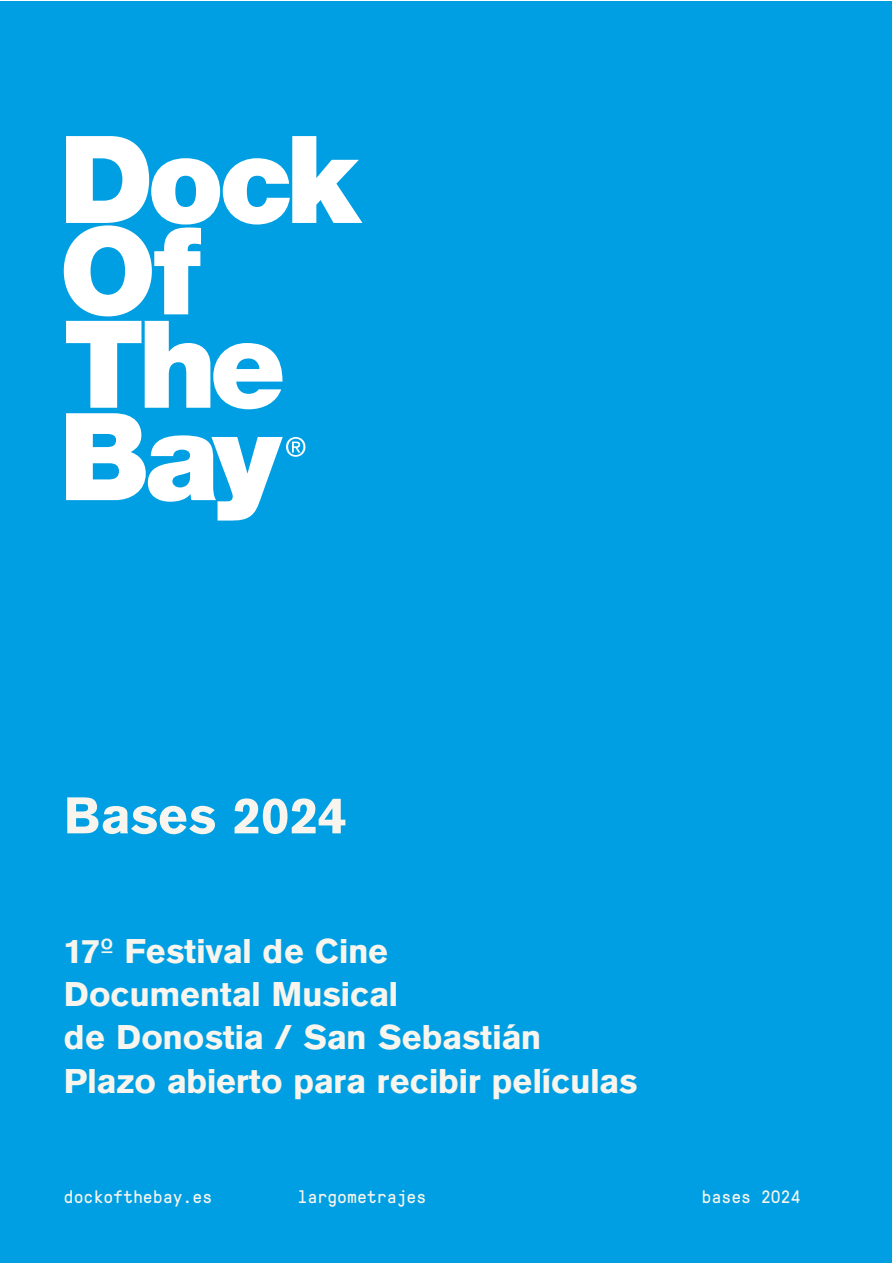
<style>
.page{position:relative;width:893px;height:1263px;background:#fff}
.page>*{position:absolute;margin:0;border:0;box-sizing:border-box;transform-origin:0 0}
.t1{font:700 54px "Akzidenz";color:#f7f5ed}
.t2{font:700 36px/43.2px "Akzidenz";color:#f7f5ed}
.t3{font:18px "GT Pressura Mono";color:#f7f5ed}
</style>
<div class="page">
<div style="left:1px;top:1px;width:891px;height:1261px;background:#009fe3"></div>
<svg style="left:64px;top:136px;width:298px;height:385px"></svg>
<h1 class="t1" style="left:64px;top:779px;width:284px">Bases 2024</h1>
<p class="t2" style="left:64px;top:932px;width:575px">17º Festival de Cine<br>Documental Musical<br>de Donostia / San Sebastián<br>Plazo abierto para recibir películas</p>
<p class="t3" style="left:64px;top:1184px;width:150px">dockofthebay.es</p>
<p class="t3" style="left:298px;top:1184px;width:130px">largometrajes</p>
<p class="t3" style="left:702px;top:1184px;width:101px">bases 2024</p>
</div>
